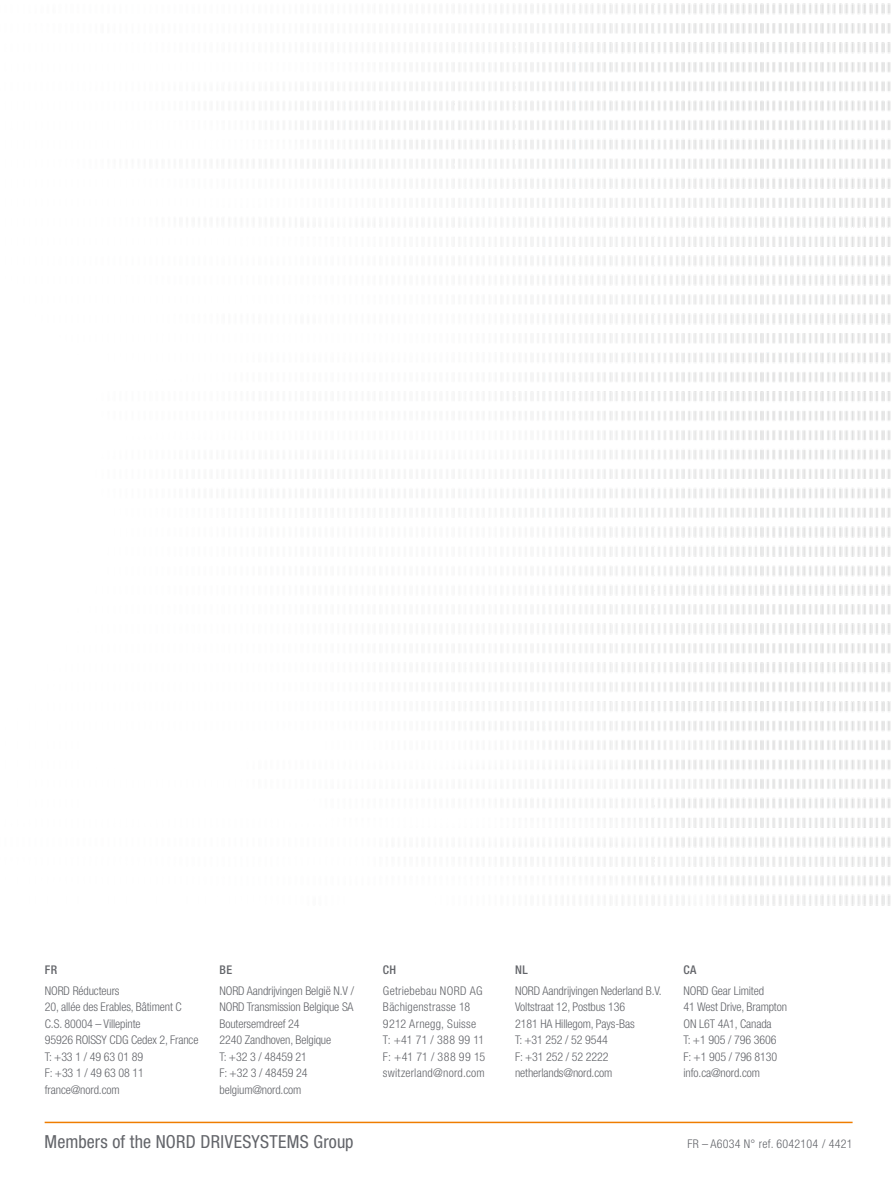
<style>
.page{position:relative;width:893px;height:1188px;background:#fff}
.page>*{position:absolute;margin:0;border:0;box-sizing:border-box;transform-origin:0 0}
.t1{font:condensed 18px "Helvetica Neue LT Std";letter-spacing:.015em;color:#63656a}
.t2{font:300 condensed 12px/16.5px "Helvetica Neue LT Std";letter-spacing:-.01em;color:#63656a}
.t3{font:300 condensed 12px/16.5px "Helvetica Neue LT Std";letter-spacing:.02em;color:#63656a}
.t4{font:500 condensed 12px "Helvetica Neue LT Std";letter-spacing:.035em;color:#63656a}
</style>
<div class="page">
<hr style="left:45px;top:1122px;width:808px;height:1px;background:#ef7d00">
<img style="left:223px;top:3px;width:668px;height:903px">
<p class="t4" style="left:45px;top:962px;width:14px">FR</p>
<p class="t2" style="left:45px;top:982px;width:155px">NORD Réducteurs<br>20, allée des Erables, Bâtiment C<br>C.S. 80004 – Villepinte<br>95926 ROISSY CDG Cedex 2, France<br>T: +33 1 / 49 63 01 89<br>F: +33 1 / 49 63 08 11 france@nord.com</p>
<p class="t4" style="left:220px;top:962px;width:14px">BE</p>
<p class="t2" style="left:220px;top:982px;width:136px">NORD Aandrijvingen België N.V /<br>NORD Transmission Belgique SA<br>Boutersemdreef 24<br>2240 Zandhoven, Belgique<br>T: +32 3 / 48459 21<br>F: +32 3 / 48459 24 belgium@nord.com</p>
<h1 class="t1" style="left:45px;top:1131px;width:310px">Members of the NORD DRIVESYSTEMS Group</h1>
<p class="t4" style="left:383px;top:962px;width:15px">CH</p>
<p class="t3" style="left:383px;top:982px;width:104px">Getriebebau NORD AG<br>Bächigenstrasse 18<br>9212 Arnegg, Suisse<br>T: +41 71 / 388 99 11<br>F: +41 71 / 388 99 15 switzerland@nord.com</p>
<p class="t4" style="left:515px;top:962px;width:14px">NL</p>
<p class="t2" style="left:515px;top:982px;width:148px">NORD Aandrijvingen Nederland B.V.<br>Voltstraat 12, Postbus 136<br>2181 HA Hillegom, Pays-Bas<br>T: +31 252 / 52 9544<br>F: +31 252 / 52 2222 netherlands@nord.com</p>
<p class="t4" style="left:683px;top:962px;width:14px">CA</p>
<p class="t2" style="left:683px;top:982px;width:105px">NORD Gear Limited<br>41 West Drive, Brampton<br>ON L6T 4A1, Canada<br>T: +1 905 / 796 3606<br>F: +1 905 / 796 8130 info.ca@nord.com</p>
<p class="t3" style="left:687px;top:1135px;width:167px">FR – A6034 N° ref. 6042104 / 4421</p>
</div>
